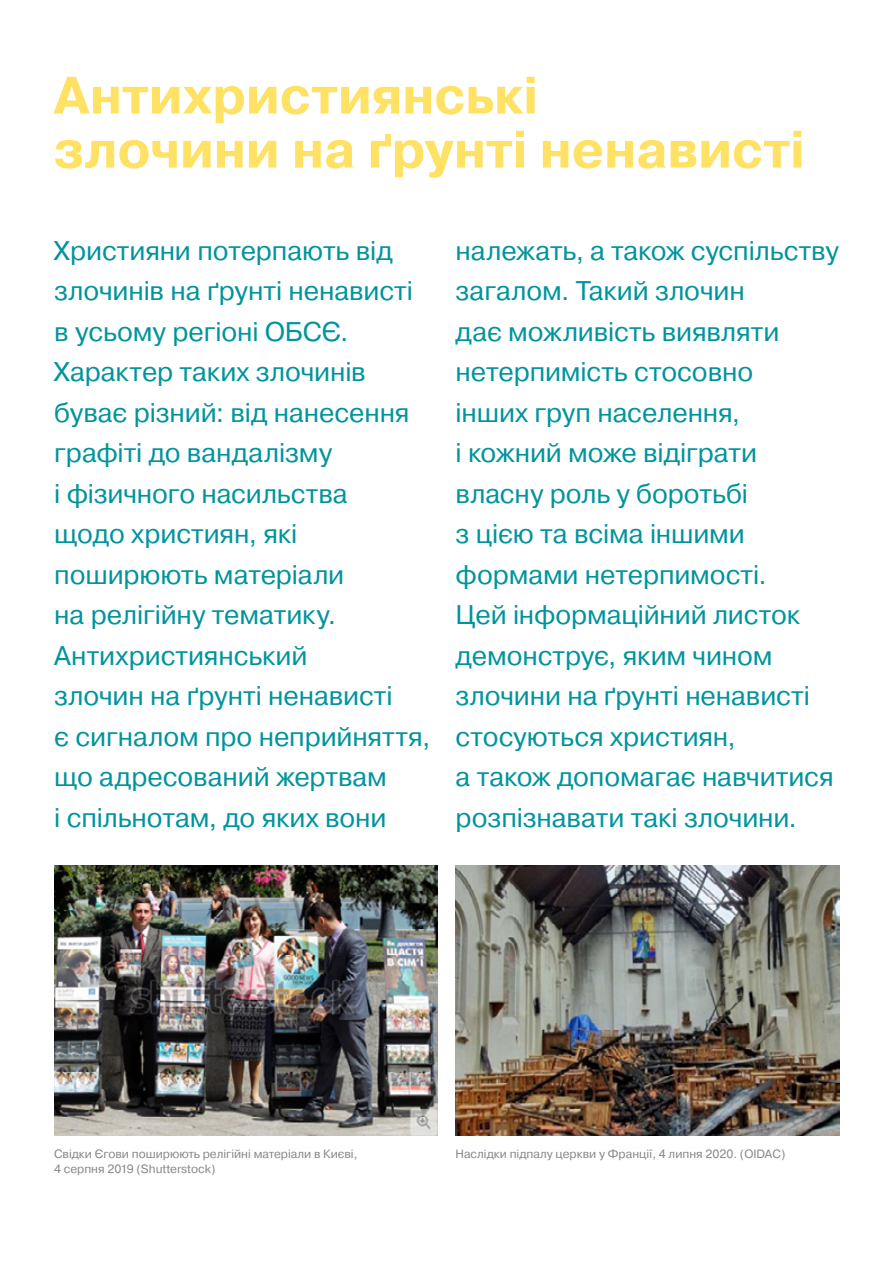
<style>
.page{position:relative;width:893px;height:1263px;background:#fff}
.page>*{position:absolute;margin:0;border:0;box-sizing:border-box;transform-origin:0 0}
.t1{font:700 52.5px/54px "Pragmatica";letter-spacing:-.005em;color:#ffe163}
.t2{font:27px/40.5px "Pragmatica";letter-spacing:-.005em;color:#00949d}
.t3{font:12px/15px "Pragmatica";color:#878787}
</style>
<div class="page">
<img style="left:54px;top:865px;width:383px;height:270px">
<img style="left:455px;top:865px;width:384px;height:270px">
<h1 class="t1" style="left:54px;top:69px;width:752px">Антихристиянські<br>злочини на ґрунті ненависті</h1>
<p class="t2" style="left:54px;top:231px;width:378px">Християни потерпають від злочинів на ґрунті ненависті в усьому регіоні ОБСЄ.<br>Характер таких злочинів буває різний: від нанесення графіті до вандалізму<br>і фізичного насильства<br>щодо християн, які поширюють матеріали<br>на релігійну тематику.<br>Антихристиянський<br>злочин на ґрунті ненависті<br>є сигналом про неприйняття, що адресований жертвам<br>і спільнотам, до яких вони</p>
<p class="t2" style="left:456px;top:231px;width:385px">належать, а також суспільству загалом. Такий злочин<br>дає можливість виявляти нетерпимість стосовно<br>інших груп населення,<br>і кожний може відіграти власну роль у боротьбі<br>з цією та всіма іншими формами нетерпимості.<br>Цей інформаційний листок демонструє, яким чином злочини на ґрунті ненависті стосуються християн,<br>а також допомагає навчитися розпізнавати такі злочини.</p>
<p class="t3" style="left:54px;top:1146px;width:305px">Свідки Єгови поширюють релігійні матеріали в Києві,<br>4 серпня 2019 (Shutterstock)</p>
<p class="t3" style="left:455px;top:1146px;width:331px">Наслідки підпалу церкви у Франції, 4 липня 2020. (OIDAC)</p>
</div>
